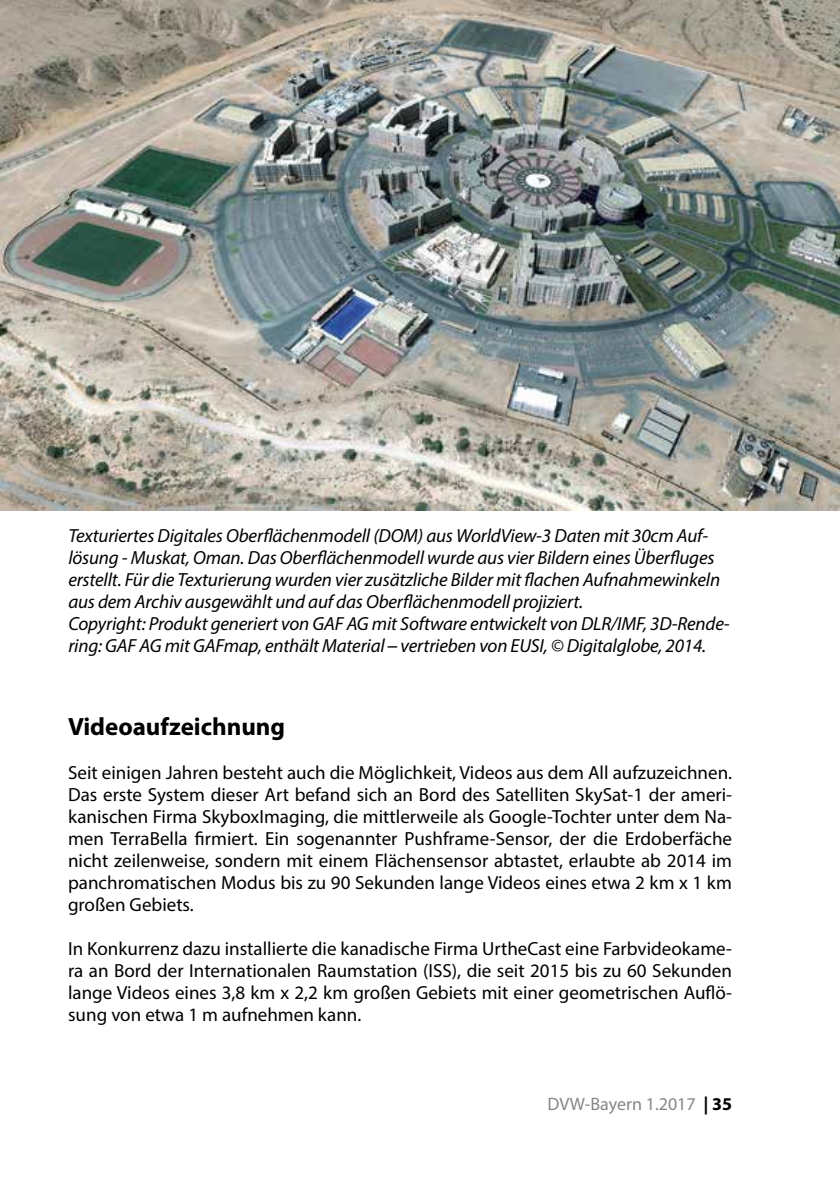
<style>
.page{position:relative;width:840px;height:1191px;background:#fff}
.page>*{position:absolute;margin:0;border:0;box-sizing:border-box;transform-origin:0 0}
.t1{font:700 25px "Myriad Pro";color:#000}
.t2{font:19px/22px "Myriad Pro";color:#000;text-align:justify}
.t3{font:italic 19px/22px "Myriad Pro";letter-spacing:-.01em;color:#000}
.t4{font:18px "Myriad Pro";color:#868786}
.s1{font-family:"Frutiger LT";font-style:normal}
.s2{font-weight:700;color:#000}
</style>
<div class="page">
<img style="left:0;top:0;width:839px;height:510px">
<p class="t3" style="left:68px;top:524px;width:662px">Texturiertes Digitales Oberflächenmodell (DOM) aus WorldView-3 Daten mit 30cm Auf&shy;lösung - Muskat, Oman. Das Oberflächenmodell wurde aus vier Bildern eines Überfluges erstellt. Für die Texturierung wurden vier zusätzliche Bilder mit flachen Aufnahmewinkeln aus dem Archiv ausgewählt und auf das Oberflächenmodell projiziert.<br>Copyright: Produkt generiert von GAF AG mit Software entwickelt von DLR/IMF, 3D-Rende&shy;ring: GAF AG mit GAFmap, enthält Material <span class="s1">–</span> vertrieben von EUSI, © Digitalglobe, 2014.</p>
<h1 class="t1" style="left:68px;top:710px;width:218px">Videoaufzeichnung</h1>
<p class="t2" style="left:68px;top:761px;width:665px">Seit einigen Jahren besteht auch die Möglichkeit, Videos aus dem All aufzuzeichnen.<br>Das erste System dieser Art befand sich an Bord des Satelliten SkySat-1 der ameri&shy;kanischen Firma SkyboxImaging, die mittlerweile als Google-Tochter unter dem Na&shy;men TerraBella firmiert. Ein sogenannter Pushframe-Sensor, der die Erdoberfäche nicht zeilenweise, sondern mit einem Flächensensor abtastet, erlaubte ab 2014 im panchromatischen Modus bis zu 90 Sekunden lange Videos eines etwa 2 km x 1 km großen Gebiets.</p>
<p class="t2" style="left:68px;top:937px;width:665px">In Konkurrenz dazu installierte die kanadische Firma UrtheCast eine Farbvideokame&shy;ra an Bord der Internationalen Raumstation (ISS), die seit 2015 bis zu 60 Sekunden lange Videos eines 3,8 km x 2,2 km großen Gebiets mit einer geometrischen Auflö&shy;sung von etwa 1 m aufnehmen kann.</p>
<p class="t4" style="left:547px;top:1093px;width:186px">DVW-Bayern 1.2017 <span class="s2">| 35</span></p>
</div>
